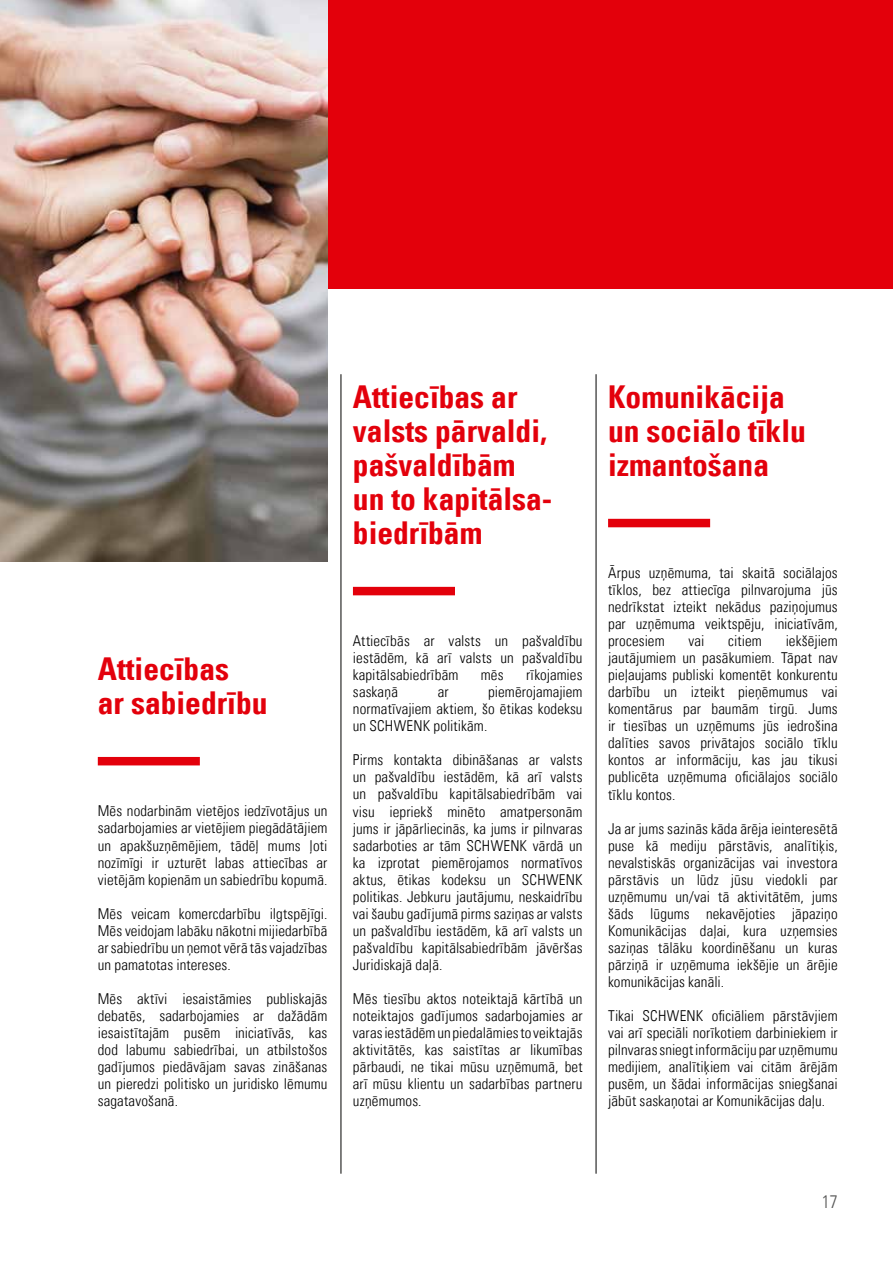
<style>
.page{position:relative;width:893px;height:1263px;background:#fff}
.page>*{position:absolute;margin:0;border:0;box-sizing:border-box;transform-origin:0 0}
.t1{font:31.5px/34px "Univers Com 67 Bold Cond";color:#e3000b}
.t2{font:18px "Univers Com 47 Light Cond";color:#565655}
.t3{font:15px/17px "Univers Com 47 Light Cond";letter-spacing:.005em;color:#000;text-align:justify}
</style>
<div class="page">
<hr style="left:340px;top:374px;width:2px;height:800px;background:#565655">
<hr style="left:595px;top:374px;width:2px;height:800px;background:#565655">
<div style="left:608px;top:519px;width:102px;height:8px;background:#e3000b"></div>
<div style="left:98px;top:757px;width:102px;height:8px;background:#e3000b"></div>
<div style="left:353px;top:587px;width:102px;height:8px;background:#e3000b"></div>
<div style="left:0;top:0;width:893px;height:289px;background:#e3000b"></div>
<img style="left:0;top:0;width:327px;height:561px">
<h1 class="t1" style="left:98px;top:652px;width:171px">Attiecības<br>ar sabiedrību</h1>
<p class="t3" style="left:98px;top:803px;width:231px">Mēs nodarbinām vietējos iedzīvotājus un sadarbojamies ar vietējiem piegādātājiem un apakšuzņēmējiem, tādēļ mums ļoti nozīmīgi ir uzturēt labas attiecības ar vietējām kopienām un sabiedrību kopumā.</p>
<p class="t3" style="left:98px;top:905px;width:231px">Mēs veicam komercdarbību ilgtspējīgi.<br>Mēs veidojam labāku nākotni mijiedarbībā ar sabiedrību un ņemot vērā tās vajadzības un pamatotas intereses.</p>
<p class="t3" style="left:98px;top:990px;width:231px">Mēs aktīvi iesaistāmies publiskajās debatēs, sadarbojamies ar dažādām iesaistītajām pusēm iniciatīvās, kas dod labumu sabiedrībai, un atbilstošos gadījumos piedāvājam savas zināšanas un pieredzi politisko un juridisko lēmumu sagatavošanā.</p>
<h1 class="t1" style="left:353px;top:380px;width:201px">Attiecības ar valsts pārvaldi, pašvaldībām un to kapitālsa&shy;biedrībām</h1>
<p class="t3" style="left:353px;top:633px;width:231px">Attiecībās ar valsts un pašvaldību iestādēm, kā arī valsts un pašvaldību kapitālsabiedrībām</p>
<p class="t3" style="left:481px;top:667px;width:24px">mēs</p>
<p class="t3" style="left:526px;top:667px;width:58px">rīkojamies</p>
<p class="t3" style="left:353px;top:684px;width:231px;text-indent:135px">piemērojamajiem normatīvajiem aktiem, šo ētikas kodeksu un SCHWENK politikām.</p>
<p class="t3" style="left:353px;top:752px;width:231px">Pirms kontakta dibināšanas ar valsts un pašvaldību iestādēm, kā arī valsts un pašvaldību kapitālsabiedrībām vai visu iepriekš minēto amatpersonām jums ir jāpārliecinās, ka jums ir pilnvaras sadarboties ar tām SCHWENK vārdā un ka izprotat piemērojamos normatīvos aktus, ētikas kodeksu un SCHWENK politikas. Jebkuru jautājumu, neskaidrību vai šaubu gadījumā pirms saziņas ar valsts un pašvaldību iestādēm, kā arī valsts un pašvaldību kapitālsabiedrībām jāvēršas Juridiskajā daļā.</p>
<p class="t3" style="left:353px;top:990px;width:231px">Mēs tiesību aktos noteiktajā kārtībā un noteiktajos gadījumos sadarbojamies ar varas iestādēm un piedalāmies to veiktajās aktivitātēs, kas saistītas ar likumības pārbaudi, ne tikai mūsu uzņēmumā, bet arī mūsu klientu un sadarbības partneru uzņēmumos.</p>
<p class="t3" style="left:353px;top:684px;width:47px">saskaņā</p>
<p class="t3" style="left:438px;top:684px;width:12px">ar</p>
<h1 class="t1" style="left:608px;top:380px;width:199px">Komunikācija un sociālo tīklu izmantošana</h1>
<p class="t3" style="left:608px;top:565px;width:231px">Ārpus uzņēmuma, tai skaitā sociālajos tīklos, bez attiecīga pilnvarojuma jūs nedrīkstat izteikt nekādus paziņojumus par uzņēmuma veiktspēju, iniciatīvām, procesiem</p>
<p class="t3" style="left:608px;top:633px;width:231px;text-indent:178px">iekšējiem jautājumiem un pasākumiem. Tāpat nav pieļaujams publiski komentēt konkurentu darbību un izteikt pieņēmumus vai komentārus par baumām tirgū. Jums ir tiesības un uzņēmums jūs iedrošina dalīties savos privātajos sociālo tīklu kontos ar informāciju, kas jau tikusi publicēta uzņēmuma oficiālajos sociālo tīklu kontos.</p>
<p class="t3" style="left:608px;top:820px;width:231px">Ja ar jums sazinās kāda ārēja ieinteresētā puse kā mediju pārstāvis, analītiķis, nevalstiskās organizācijas vai investora pārstāvis un lūdz jūsu viedokli par uzņēmumu un/vai tā aktivitātēm, jums šāds lūgums nekavējoties jāpaziņo Komunikācijas daļai, kura uzņemsies saziņas tālāku koordinēšanu un kuras pārziņā ir uzņēmuma iekšējie un ārējie komunikācijas kanāli.</p>
<p class="t3" style="left:608px;top:1007px;width:231px">Tikai SCHWENK oficiāliem pārstāvjiem vai arī speciāli norīkotiem darbiniekiem ir pilnvaras sniegt informāciju par uzņēmumu medijiem, analītiķiem vai citām ārējām pusēm, un šādai informācijas sniegšanai jābūt saskaņotai ar Komunikācijas daļu.</p>
<p class="t3" style="left:688px;top:633px;width:17px">vai</p>
<p class="t3" style="left:728px;top:633px;width:35px">citiem</p>
<p class="t2" style="left:822px;top:1190px;width:17px">17</p>
</div>
